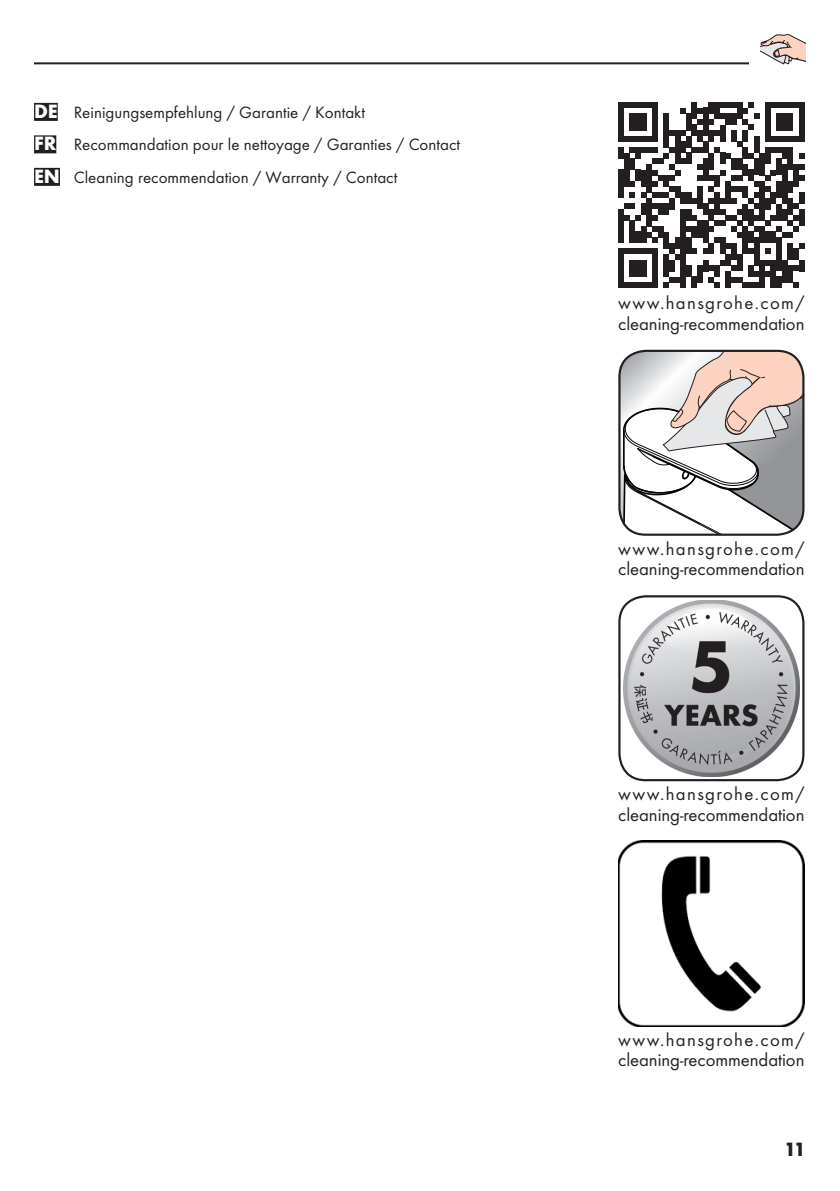
<style>
.page{position:relative;width:840px;height:1191px;background:#fff}
.page>*{position:absolute;margin:0;border:0;box-sizing:border-box;transform-origin:0 0}
.t1{font:700 20px "Futura TOT";color:#231f20}
.t2{font:18.8px/20.8px "Futura TOT Boo";letter-spacing:-.005em;color:#231f20}
.t3{font:17px/32.4px "Futura TOT Boo";color:#231f20}
.s1{font-family:"Futura TOT";font-weight:700;font-size:20px;color:#fff}
</style>
<div class="page">
<hr style="left:34px;top:62px;width:771px;height:2px;background:#231f20">
<div style="left:748px;top:34px;width:57px;height:34px;background:#fff"></div>
<svg style="left:760px;top:34px;width:45px;height:30px"></svg>
<div style="left:34px;top:103px;width:24px;height:18px;background:#231f20"></div>
<div style="left:34px;top:135px;width:22px;height:18px;background:#231f20"></div>
<div style="left:34px;top:168px;width:26px;height:18px;background:#231f20"></div>
<svg style="left:621px;top:351px;width:182px;height:182px"></svg>
<div style="left:618px;top:350px;width:186px;height:186px;border:2px solid #231f20;border-radius:26px"></div>
<img style="left:618px;top:840px;width:186px;height:186px">
<img style="left:623px;top:600px;width:175px;height:176px">
<div style="left:618px;top:595px;width:186px;height:186px;border:2px solid #231f20;border-radius:26px"></div>
<div style="left:618px;top:102px;width:5px;height:17px;background:#231f20"></div>
<div style="left:618px;top:119px;width:5px;height:23px;background:#231f20"></div>
<div style="left:618px;top:147px;width:5px;height:11px;background:#231f20"></div>
<div style="left:618px;top:170px;width:5px;height:28px;background:#231f20"></div>
<div style="left:618px;top:209px;width:5px;height:17px;background:#231f20"></div>
<div style="left:618px;top:226px;width:5px;height:17px;background:#231f20"></div>
<div style="left:618px;top:249px;width:5px;height:28px;background:#231f20"></div>
<div style="left:618px;top:277px;width:5px;height:11px;background:#231f20"></div>
<svg style="left:623px;top:102px;width:181px;height:186px"></svg>
<div style="left:798px;top:260px;width:6px;height:11px;background:#231f20"></div>
<p class="t3" style="left:34px;top:96px;width:427px"><span class="s1">DE</span> Reinigungsempfehlung / Garantie / Kontakt<br><span class="s1">FR</span> Recommandation pour le nettoyage / Garanties / Contact<br><span class="s1">EN</span> Cleaning recommendation / Warranty / Contact</p>
<p class="t2" style="left:618px;top:292px;width:188px">www.hansgrohe.com/ cleaning-recommendation</p>
<p class="t2" style="left:618px;top:538px;width:188px">www.hansgrohe.com/ cleaning-recommendation</p>
<p class="t2" style="left:618px;top:783px;width:188px">www.hansgrohe.com/ cleaning-recommendation</p>
<p class="t2" style="left:618px;top:1028px;width:188px">www.hansgrohe.com/ cleaning-recommendation</p>
<p class="t1" style="left:783px;top:1136px;width:23px">11</p>
</div>
